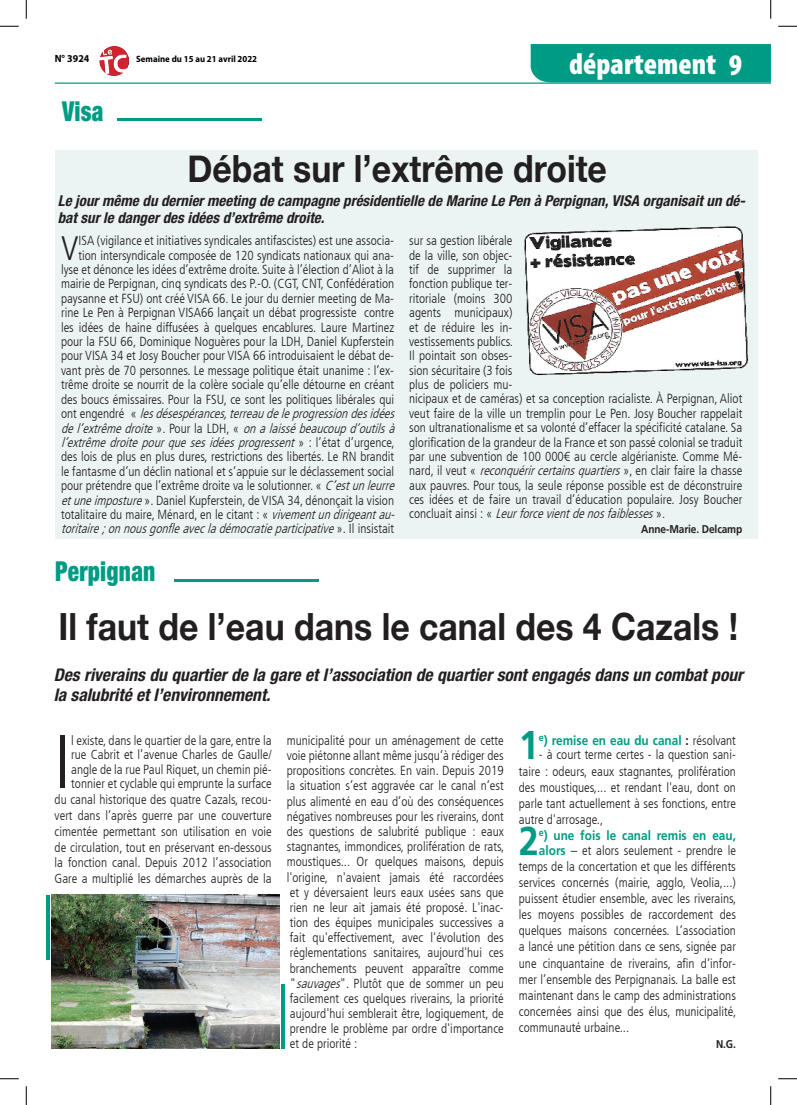
<style>
.page{position:relative;width:797px;height:1105px;background:#fff}
.page>*{position:absolute;margin:0;border:0;box-sizing:border-box;transform-origin:0 0}
._6_-_TEXTE{font:300 condensed 74.88px "Frutiger LT";color:#231f20}
._6_-_TEXTE-2{font:700 40.12px "Frutiger LT Std";color:#009b84;scale:.9 1}
._3_-_TITRE{font:700 37.5px "Helvetica Neue";color:#231f20;scale:.9 1}
._6_-_TEXTE-3{font:300 condensed 33.75px "Frutiger LT";color:#231f20}
.t1{font:900 condensed 30px "Myriad Pro";color:#fff}
._2_-_SURTITRE{font:900 condensed 27.5px "Helvetica Neue";letter-spacing:.01em;color:#009b84;scale:.85 1}
._5_-_CHAPO{font:italic 700 condensed 17.5px/20px "Helvetica Neue LT Std";color:#231f20}
._5_-_CHAPO-2{font:italic 700 condensed 15px/17.5px "Helvetica Neue LT Std";color:#231f20}
._6_-_TEXTE-4{font:300 condensed 13.12px/14.4px "Frutiger LT";color:#231f20;text-align:justify}
._6_-_TEXTE-5{font:italic 300 condensed 13.12px "Frutiger LT";color:#231f20}
._6_-_TEXTE-6{font:700 13.12px/14.4px "Frutiger LT Std";color:#009b84;scale:.9 1}
._8_-_SIGNATURE{font:700 11.25px "Frutiger LT Std";letter-spacing:-.01em;color:#231f20;scale:.9 1}
.t2{font:700 10.5px "Myriad Pro";color:#000;scale:.95 1}
.t3{font:700 9.12px "Myriad Pro";color:#000;scale:.95 1}
.s1{font-style:normal}
.s2{font-style:italic}
.s3{color:#231f20}
.s4{font-family:"Frutiger LT";font-weight:300;font-stretch:condensed;color:#231f20}
</style>
<div class="page">
<img style="left:99px;top:46px;width:30px;height:29px">
<hr style="left:55px;top:83px;width:715px;height:1px;background:#009b84">
<div style="left:529px;top:44px;width:241px;height:39px;background:#009b84"></div>
<hr style="left:117px;top:118px;width:144px;height:3px;background:#009b84">
<div style="left:55px;top:150px;width:702px;height:389px;background:#ebf4f2"></div>
<img style="left:524px;top:226px;width:224px;height:149px">
<hr style="left:174px;top:579px;width:145px;height:2px;background:#009b84">
<img style="left:51px;top:894px;width:228px;height:154px">
<hr style="left:46px;top:895px;width:3px;height:64px;background:#009b84">
<hr style="left:281px;top:984px;width:4px;height:64px;background:#009b84">
<svg style="left:0;top:25px;width:19px;height:2px"></svg>
<svg style="left:778px;top:25px;width:19px;height:2px"></svg>
<svg style="left:0;top:1078px;width:19px;height:1px"></svg>
<svg style="left:778px;top:1078px;width:19px;height:1px"></svg>
<svg style="left:25px;top:0;width:2px;height:19px"></svg>
<svg style="left:25px;top:1086px;width:2px;height:19px"></svg>
<svg style="left:770px;top:0;width:1px;height:19px"></svg>
<svg style="left:770px;top:1086px;width:1px;height:19px"></svg>
<p class="t2" style="left:55px;top:52px;width:38px">N° 3924</p>
<p class="t3" style="left:136px;top:53px;width:129px">Semaine du 15 au 21 avril 2022</p>
<p class="t1" style="left:569px;top:45px;width:174px">département 9</p>
<p class="_2_-_SURTITRE" style="left:62px;top:94px;width:50px">Visa</p>
<p class="_3_-_TITRE" style="left:187px;top:146px;width:467px">Débat sur l’extrême droite</p>
<p class="_5_-_CHAPO-2" style="left:58px;top:192px;width:689px">Le jour même du dernier meeting de campagne présidentielle de Marine Le Pen à Perpignan, VISA organisait un dé&shy;bat sur le danger des idées d’extrême droite.</p>
<p class="_6_-_TEXTE-3" style="left:61px;top:229px;width:19px">V</p>
<p class="_6_-_TEXTE-4" style="left:78px;top:234px;width:317px">ISA (vigilance et initiatives syndicales antifascistes) est une associa-</p>
<p class="_6_-_TEXTE-4" style="left:78px;top:248px;width:317px">tion intersyndicale composée de 120 syndicats nationaux qui ana-</p>
<p class="_6_-_TEXTE-4" style="left:61px;top:262px;width:334px">lyse et dénonce les idées d’extrême droite. Suite à l’élection d’Aliot à la</p>
<p class="_6_-_TEXTE-4" style="left:61px;top:277px;width:335px">mairie de Perpignan, cinq syndicats des P.-O. (CGT, CNT, Confédération</p>
<p class="_6_-_TEXTE-4" style="left:61px;top:291px;width:335px">paysanne et FSU) ont créé VISA 66. Le jour du dernier meeting de Ma-</p>
<p class="_6_-_TEXTE-4" style="left:61px;top:306px;width:334px">rine Le Pen à Perpignan VISA66 lançait un débat progressiste contre</p>
<p class="_6_-_TEXTE-4" style="left:61px;top:320px;width:335px">les idées de haine diffusées à quelques encablures. Laure Martinez</p>
<p class="_6_-_TEXTE-4" style="left:61px;top:334px;width:335px">pour la FSU 66, Dominique Noguères pour la LDH, Daniel Kupferstein</p>
<p class="_6_-_TEXTE-4" style="left:61px;top:349px;width:335px">pour VISA 34 et Josy Boucher pour VISA 66 introduisaient le débat de-</p>
<p class="_6_-_TEXTE-4" style="left:61px;top:363px;width:335px">vant près de 70 personnes. Le message politique était unanime : l’ex-</p>
<p class="_6_-_TEXTE-4" style="left:61px;top:378px;width:335px">trême droite se nourrit de la colère sociale qu’elle détourne en créant</p>
<p class="_6_-_TEXTE-4" style="left:61px;top:392px;width:335px">des boucs émissaires. Pour la FSU, ce sont les politiques libérales qui</p>
<p class="_6_-_TEXTE-5" style="left:61px;top:406px;width:339px"><span class="s1">o n t e n g e n d r é «</span> lesdésespérances,terreaudeleprogressiondesidées</p>
<p class="_6_-_TEXTE-5" style="left:61px;top:420px;width:339px">del’extrêmedroite <span class="s1">» . P o u r l a L D H , «</span> onalaissébeaucoupd’outilsà</p>
<p class="_6_-_TEXTE-5" style="left:61px;top:435px;width:335px">l’extrêmedroitepourquesesidéesprogressent <span class="s1">» : l ’ é t a t d ’ u r g e n c e ,</span></p>
<p class="_6_-_TEXTE-4" style="left:61px;top:450px;width:335px">des lois de plus en plus dures, restrictions des libertés. Le RN brandit</p>
<p class="_6_-_TEXTE-4" style="left:61px;top:464px;width:335px">le fantasme d’un déclin national et s’appuie sur le déclassement social</p>
<p class="_6_-_TEXTE-4" style="left:61px;top:479px;width:339px">pour prétendre que l’extrême droite va le solutionner. « <span class="s2">C’estunleurre</span></p>
<p class="_6_-_TEXTE-4" style="left:61px;top:493px;width:334px"><span class="s2">etuneimposture</span>». Daniel Kupferstein, de VISA 34, dénonçait la vision</p>
<p class="_6_-_TEXTE-4" style="left:61px;top:507px;width:339px">totalitaire du maire, Ménard, en le citant : « <span class="s2">vivementundirigeantau-</span></p>
<p class="_6_-_TEXTE-5" style="left:61px;top:521px;width:334px">toritaire;onnousgonfleavecladémocratieparticipative<span class="s1">» . I l i n s i s t a i t</span></p>
<p class="_6_-_TEXTE-4" style="left:409px;top:234px;width:335px;text-align:left">sur sa gestion libérale<br>de la ville, son objec-<br>tif de supprimer la<br>fonction publique ter-<br>ritoriale (moins 300<br>agents municipaux)<br>et de réduire les in-<br>vestissements publics.<br>Il pointait son obses-<br>sion sécuritaire (3 fois<br>plus de policiers mu-<br>nicipaux et de caméras) et sa conception racialiste. À Perpignan, Aliot veut faire de la ville un tremplin pour Le Pen. Josy Boucher rappelait son ultranationalisme et sa volonté d’effacer la spécificité catalane. Sa glorification de la grandeur de la France et son passé colonial se traduit par une subvention de 100 000€ au cercle algérianiste. Comme Mé&shy;n a r d , i l v e u t « <span class="s2">reconquérircertainsquartiers</span>» , e n c l a i r f a i r e l a c h a s s e aux pauvres. Pour tous, la seule réponse possible est de déconstruire ces idées et de faire un travail d’éducation populaire. Josy Boucher c o n c l u a i t a i n s i : « <span class="s2">Leurforcevientdenosfaiblesses</span>» .</p>
<p class="_8_-_SIGNATURE" style="left:641px;top:522px;width:114px">Anne-Marie. Delcamp</p>
<p class="_2_-_SURTITRE" style="left:55px;top:554px;width:119px">Perpignan</p>
<p class="_3_-_TITRE" style="left:58px;top:603px;width:756px">Il faut de l’eau dans le canal des 4 Cazals !</p>
<p class="_5_-_CHAPO" style="left:54px;top:665px;width:690px">Des riverains du quartier de la gare et l’association de quartier sont engagés dans un combat pour la salubrité et l’environnement.</p>
<p class="_6_-_TEXTE" style="left:55px;top:720px;width:18px">I</p>
<p class="_6_-_TEXTE-4" style="left:71px;top:733px;width:202px">l existe, dans le quartier de la gare, entre la rue Cabrit et l’avenue Charles de Gaulle/ angle de la rue Paul Riquet, un chemin pié&shy;tonnier et cyclable qui emprunte la surface</p>
<p class="_6_-_TEXTE-4" style="left:55px;top:792px;width:219px;line-height:15.9px">du canal historique des quatre Cazals, recou&shy;vert dans l’après guerre par une couverture cimentée permettant son utilisation en voie de circulation, tout en préservant en-dessous la fonction canal. Depuis 2012 l’association Gare a multiplié les démarches auprès de la</p>
<p class="_6_-_TEXTE-4" style="left:287px;top:733px;width:219px;line-height:15.1px">municipalité pour un aménagement de cette voie piétonne allant même jusqu’à rédiger des propositions concrètes. En vain. Depuis 2019 la situation s’est aggravée car le canal n’est plus alimenté en eau d’où des conséquences négatives nombreuses pour les riverains, dont des questions de salubrité publique : eaux stagnantes, immondices, prolifération de rats, moustiques... Or quelques maisons, depuis l'origine, n'avaient jamais été raccordées et y déversaient leurs eaux usées sans que rien ne leur ait jamais été proposé. L'inac&shy;tion des équipes municipales successives a fait qu'effectivement, avec l'évolution des réglementations sanitaires, aujourd'hui ces branchements peuvent apparaître comme "<span class="s2">sauvages</span>". Plutôt que de sommer un peu facilement ces quelques riverains, la priorité aujourd'hui semblerait être, logiquement, de prendre le problème par ordre d'importance et de priorité :</p>
<p class="_6_-_TEXTE-2" style="left:519px;top:722px;width:24px">1</p>
<p class="_6_-_TEXTE-6" style="left:539px;top:733px;width:220px"><sup>e</sup>) remise en eau du canal <span class="s3">:</span> <span class="s4">résolvant</span></p>
<p class="_6_-_TEXTE-4" style="left:519px;top:747px;width:219px;line-height:16.1px;text-indent:20px">- à court terme certes - la question sani&shy;taire : odeurs, eaux stagnantes, prolifération des moustiques,... et rendant l'eau, dont on parle tant actuellement à ses fonctions, entre autre d'arrosage.,</p>
<p class="_6_-_TEXTE-2" style="left:519px;top:817px;width:24px">2</p>
<p class="_6_-_TEXTE-6" style="left:539px;top:828px;width:220px"><sup>e</sup>) une fois le canal remis en eau, alors <span class="s4">– et alors seulement - prendre le</span></p>
<p class="_6_-_TEXTE-4" style="left:519px;top:858px;width:219px;line-height:16.1px">temps de la concertation et que les différents services concernés (mairie, agglo, Veolia,...) puissent étudier ensemble, avec les riverains, les moyens possibles de raccordement des quelques maisons concernées. L’association a lancé une pétition dans ce sens, signée par une cinquantaine de riverains, afin d’infor&shy;mer l’ensemble des Perpignanais. La balle est maintenant dans le camp des administrations concernées ainsi que des élus, municipalité, communauté urbaine...</p>
<p class="_8_-_SIGNATURE" style="left:716px;top:1038px;width:24px">N.G.</p>
</div>
